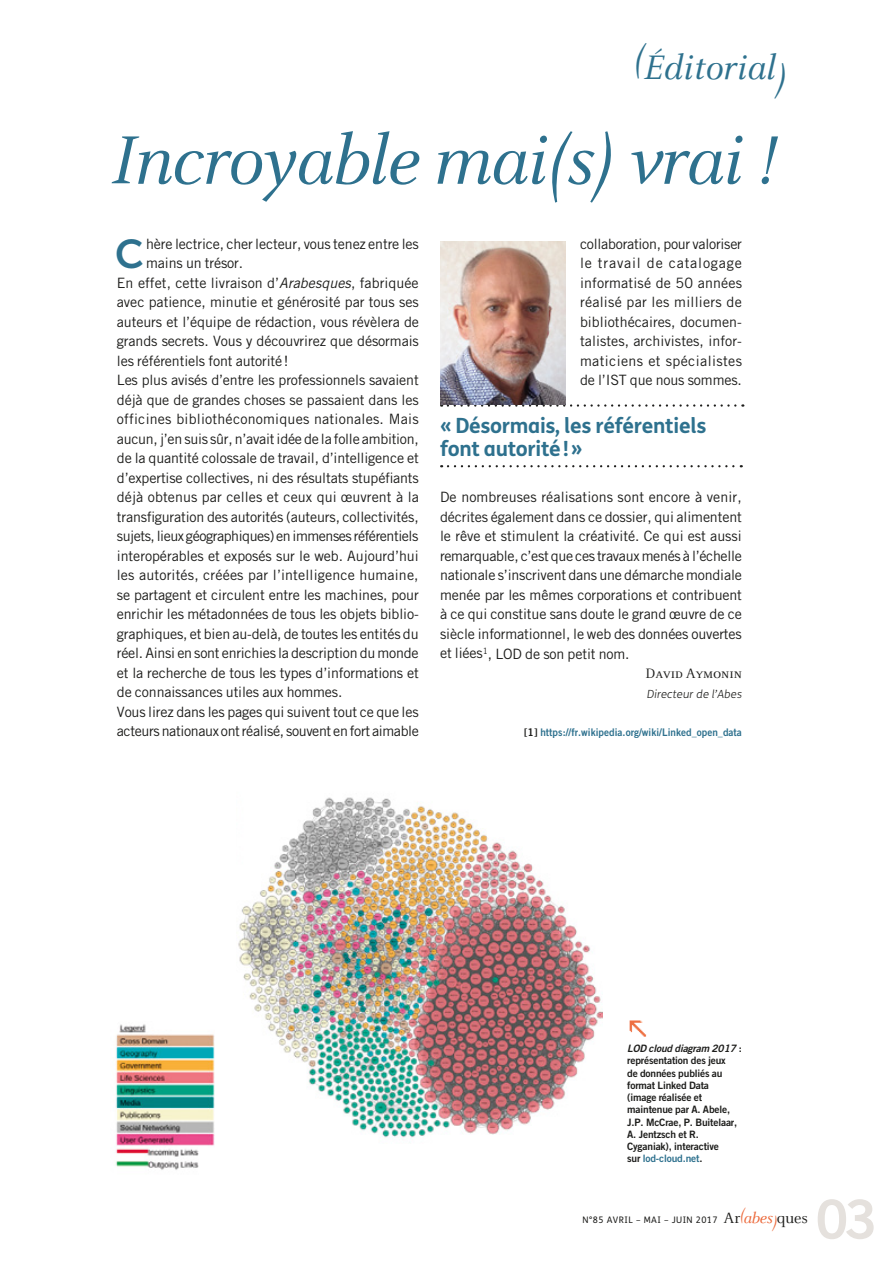
<style>
.page{position:relative;width:893px;height:1263px;background:#fff}
.page>*{position:absolute;margin:0;border:0;box-sizing:border-box;transform-origin:0 0}
.t1{font:italic 75px "Celeste";letter-spacing:-.02em;color:#2e718e}
.t2{font:54px "Trade Gothic Bold Two";color:#e5e1dd}
.t3{font:40.05px "Museo Sans 700";color:#2e718e}
.t4{font:italic 37.5px "Celeste";color:#2e718e}
.t5{font:700 21px/22.5px "FS Me";letter-spacing:-.015em;color:#2e718e}
.t6{font:15px "Celeste Caps";color:#1d1d1b}
.t7{font:14.25px/19.5px "Trade Gothic";letter-spacing:-.01em;color:#1d1d1b;text-align:justify}
.t8{font:14.25px "Trade Gothic";letter-spacing:-.03em;color:#1d1d1b}
.t9{font:14.25px "Trade Gothic";letter-spacing:.01em;color:#1d1d1b}
.t10{font:14.25px "Trade Gothic";letter-spacing:.015em;color:#1d1d1b}
.t11{font:italic 300 11.25px "FS Me";letter-spacing:.015em;color:#1d1d1b}
.t12{font:10.5px "Trade Gothic Bold Two";letter-spacing:.005em;color:#2e718e;scale:.95 1}
.t13{font:10.2px/12.3px "Trade Gothic Bold Two";letter-spacing:-.015em;color:#1d1d1b}
.t14{font:9px "FS Me";letter-spacing:.05em;color:#1d1d1b}
.s1{font-style:italic}
.s2{color:#1d1d1b}
.s3{color:#2e718e}
.s4{font-family:"Celeste";font-size:16.5px}
.s5{font-family:"Celeste";font-style:italic;font-size:16.5px;color:#ec6839}
</style>
<div class="page">
<svg style="left:448px;top:404px;width:295px;height:3px"></svg>
<svg style="left:448px;top:465px;width:294px;height:2px"></svg>
<img style="left:440px;top:241px;width:125px;height:164px">
<img style="left:238px;top:797px;width:364px;height:342px">
<img style="left:115px;top:1024px;width:100px;height:146px">
<img style="left:629px;top:1020px;width:18px;height:17px">
<h3 class="t4" style="left:633px;top:48px;width:155px">(Éditorial)</h3>
<h1 class="t1" style="left:111px;top:122px;width:665px">Incroyable mai(s) vrai !</h1>
<h3 class="t3" style="left:115px;top:232px;width:30px">C</h3>
<p class="t7" style="left:146px;top:234px;width:274px">hère lectrice, cher lecteur, vous tenez entre les</p>
<p class="t7" style="left:146px;top:253px;width:99px">mains un trésor.</p>
<p class="t7" style="left:117px;top:273px;width:303px">En effet, cette livraison d’<span class="s1">Arabesques</span>, fabriquée</p>
<p class="t7" style="left:117px;top:292px;width:303px">avec patience, minutie et générosité par tous ses</p>
<p class="t7" style="left:117px;top:312px;width:304px">auteurs et l’équipe de rédaction, vous révèlera de</p>
<p class="t7" style="left:117px;top:331px;width:304px">grands secrets. Vous y découvrirez que désormais</p>
<p class="t7" style="left:117px;top:351px;width:173px">les référentiels font autorité!</p>
<p class="t7" style="left:117px;top:370px;width:303px">Les plus avisés d’entre les professionnels savaient</p>
<p class="t7" style="left:117px;top:390px;width:303px">déjà que de grandes choses se passaient dans les</p>
<p class="t10" style="left:117px;top:411px;width:303px">officines bibliothéconomiques nationales. Mais</p>
<p class="t7" style="left:117px;top:429px;width:303px">aucun, j’en suis sûr, n’avait idée de la folle ambition,</p>
<p class="t7" style="left:117px;top:448px;width:303px">de la quantité colossale de travail, d’intelligence et</p>
<p class="t7" style="left:117px;top:468px;width:303px">d’expertise collectives, ni des résultats stupéfiants</p>
<p class="t7" style="left:117px;top:487px;width:304px">déjà obtenus par celles et ceux qui œuvrent à la</p>
<p class="t7" style="left:117px;top:507px;width:303px">transfiguration des autorités (auteurs, collectivités,</p>
<p class="t8" style="left:117px;top:528px;width:303px">sujets, lieux géographiques) en immenses référentiels</p>
<p class="t7" style="left:117px;top:546px;width:303px">interopérables et exposés sur le web. Aujourd’hui</p>
<p class="t9" style="left:117px;top:567px;width:303px">les autorités, créées par l’intelligence humaine,</p>
<p class="t7" style="left:117px;top:585px;width:303px">se partagent et circulent entre les machines, pour</p>
<p class="t7" style="left:117px;top:604px;width:303px">enrichir les métadonnées de tous les objets biblio-</p>
<p class="t7" style="left:117px;top:624px;width:303px">graphiques, et bien au-delà, de toutes les entités du</p>
<p class="t7" style="left:117px;top:643px;width:303px">réel. Ainsi en sont enrichies la description du monde</p>
<p class="t7" style="left:117px;top:663px;width:303px">et la recherche de tous les types d’informations et</p>
<p class="t7" style="left:117px;top:682px;width:227px">de connaissances utiles aux hommes.</p>
<p class="t7" style="left:117px;top:702px;width:303px">Vous lirez dans les pages qui suivent tout ce que les</p>
<p class="t7" style="left:117px;top:721px;width:304px">acteurs nationaux ont réalisé, souvent en fort aimable</p>
<p class="t7" style="left:580px;top:234px;width:163px">collaboration, pour valoriser le travail de catalogage informatisé de 50 années réalisé par les milliers de bibliothécaires, documen&shy;talistes, archivistes, infor&shy;maticiens et spécialistes de l’IST que nous sommes.</p>
<h3 class="t5" style="left:440px;top:413px;width:268px">« Désormais, les référentiels font autorité!»</h3>
<p class="t7" style="left:440px;top:487px;width:304px">De nombreuses réalisations sont encore à venir, décrites également dans ce dossier, qui alimentent le rêve et stimulent la créativité. Ce qui est aussi remarquable, c’est que ces travaux menés à l’échelle nationale s’inscrivent dans une démarche mondiale menée par les mêmes corporations et contribuent à ce qui constitue sans doute le grand œuvre de ce siècle informationnel, le web des données ouvertes et liées<sup>1</sup>, LOD de son petit nom.</p>
<p class="t6" style="left:645px;top:666px;width:98px">David Aymonin</p>
<p class="t11" style="left:647px;top:686px;width:96px">Directeur de l’Abes</p>
<p class="t12" style="left:524px;top:726px;width:231px"><span class="s2">[1]</span> https://fr.wikipedia.org/wiki/Linked_open_data</p>
<p class="t13" style="left:627px;top:1042px;width:116px"><span class="s1">LOD cloud diagram 2017</span> : représentation des jeux<br>de données publiés au format Linked Data<br>(image réalisée et maintenue par A. Abele,<br>J.P. McCrae, P. Buitelaar,<br>A. Jentzsch et R.<br>Cyganiak), interactive<br>sur <span class="s3">lod-cloud.net</span>.</p>
<p class="t14" style="left:583px;top:1214px;width:227px">n°85 AVRIL – MAI – JUIN 2017 <span class="s4">Ar</span><sup>(</sup><span class="s5">abes)</span><span class="s4">ques</span></p>
<h2 class="t2" style="left:815px;top:1186px;width:63px">03</h2>
</div>
